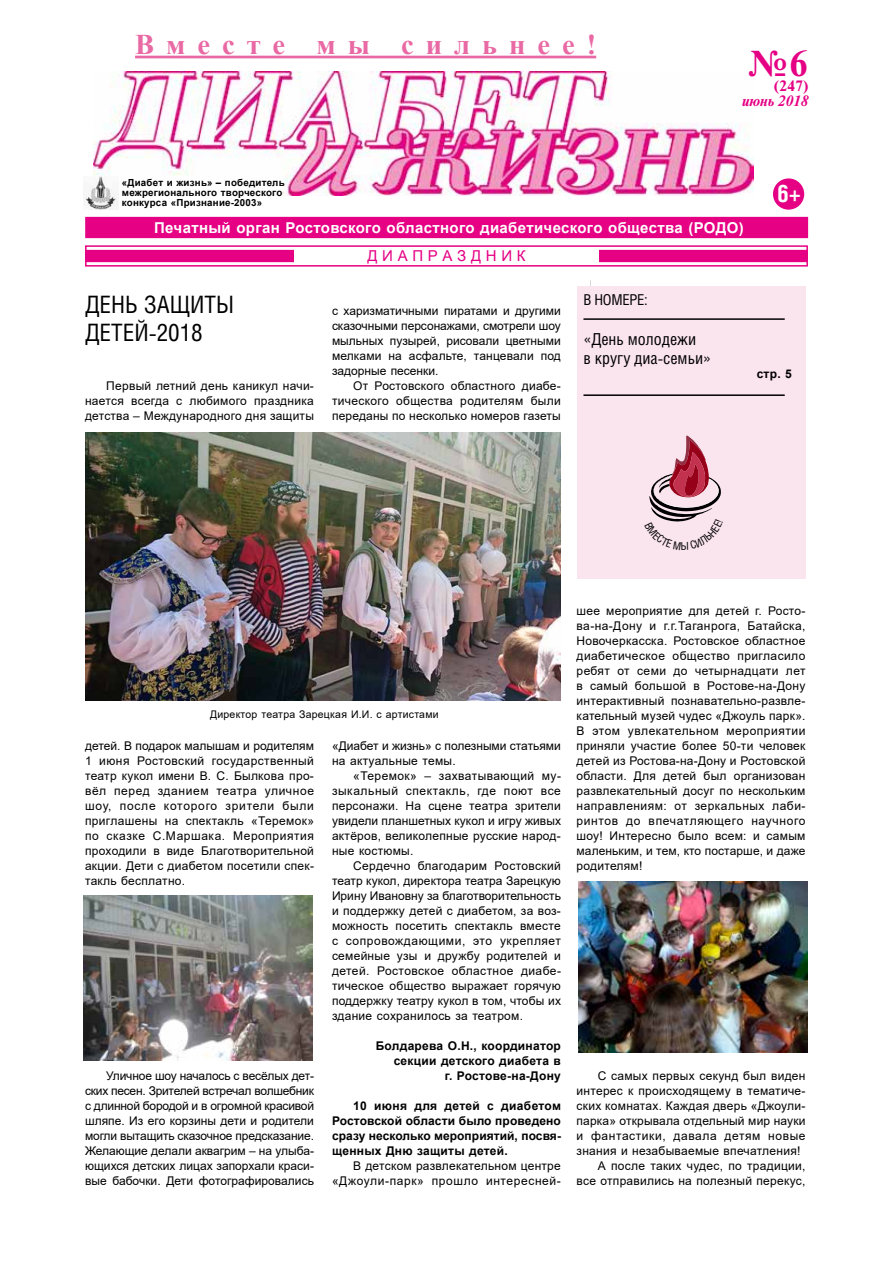
<style>
.page{position:relative;width:893px;height:1263px;background:#fff}
.page>*{position:absolute;margin:0;border:0;box-sizing:border-box;transform-origin:0 0}
.t1{font:700 36px "Newton C";color:#e50084}
.t2{font:700 28.5px "Times New Roman";letter-spacing:.42em;color:#e969a4}
.t3{font:24px/28.8px "Helios Cond C";color:#000}
.t4{font:700 24px "Helios Cond C";color:#fff}
.t5{font:16.5px/19px "Helios Cond C";color:#000}
.t6{font:700 15px "Arial";letter-spacing:.02em;color:#fff}
.t7{font:15px "Arial";color:#e50084}
.t8{font:italic 700 15px "Newton C";color:#e50084}
.t9{font:15px "Helios Cond C";letter-spacing:-.02em;color:#000}
.t10{font:700 15px "Newton C";color:#e50084}
.t11{font:12px/15px "Arial";letter-spacing:.02em;color:#000;text-align:justify}
.t12{font:700 12px/15px "Arial";letter-spacing:.02em;color:#000;text-align:right}
.t13{font:12px/15px "Arial";color:#000}
.t14{font:12px "Arial";letter-spacing:.05em;color:#000}
.t15{font:10.5px "Arial";letter-spacing:.02em;color:#000}
.t16{font:700 9.75px/9.8px "Arial";letter-spacing:.02em;color:#000}
</style>
<div class="page">
<img style="left:93px;top:71px;width:661px;height:125px">
<div style="left:85px;top:217px;width:723px;height:21px;background:#e50084"></div>
<img style="left:84px;top:177px;width:34px;height:33px">
<div style="left:85px;top:245px;width:723px;height:22px;border:2px solid #e50084"></div>
<div style="left:85px;top:250px;width:723px;height:12px;background:#e50084"></div>
<div style="left:294px;top:248px;width:305px;height:16px;background:#fff"></div>
<hr style="left:135px;top:56px;width:461px;height:2px;background:#e969a4">
<div style="left:773px;top:178px;width:31px;height:32px;background:#e50084;border-radius:50%"></div>
<div style="left:577px;top:287px;width:228px;height:292px;background:#fae4ee"></div>
<hr style="left:583px;top:318px;width:202px;height:2px;background:#000">
<hr style="left:583px;top:394px;width:202px;height:2px;background:#000">
<img style="left:85px;top:433px;width:476px;height:267px">
<img style="left:84px;top:895px;width:229px;height:165px">
<img style="left:579px;top:881px;width:229px;height:171px">
<svg style="left:649px;top:435px;width:72px;height:87px"></svg>
<h2 class="t2" style="left:135px;top:24px;width:463px">Вместе мы сильнее!</h2>
<p class="t16" style="left:122px;top:178px;width:164px">«Диабет и жизнь» – победитель межрегионального творческого конкурса «Признание-2003»</p>
<h1 class="t1" style="left:748px;top:44px;width:61px">№6</h1>
<p class="t10" style="left:773px;top:78px;width:36px">(247)</p>
<p class="t8" style="left:742px;top:93px;width:67px">июнь 2018</p>
<h3 class="t4" style="left:777px;top:179px;width:25px">6+</h3>
<p class="t6" style="left:154px;top:217px;width:591px">Печатный орган Ростовского областного диабетического общества (РОДО)</p>
<h3 class="t3" style="left:85px;top:289px;width:150px">ДЕНЬ ЗАЩИТЫ<br>ДЕТЕЙ-2018</h3>
<p class="t11" style="left:85px;top:378px;width:230px;text-indent:21px">Первый летний день каникул начи&shy;нается всегда с любимого праздника детства – Международного дня защиты</p>
<p class="t7" style="left:367px;top:245px;width:160px">Д И А П Р А З Д Н И К</p>
<p class="t11" style="left:332px;top:303px;width:230px">с харизматичными пиратами и другими сказочными персонажами, смотрели шоу мыльных пузырей, рисовали цветными мелками на асфальте, танцевали под задорные песенки.</p>
<p class="t11" style="left:332px;top:378px;width:230px;text-indent:21px">От Ростовского областного диабе&shy;тического общества родителям были переданы по несколько номеров газеты</p>
<p class="t9" style="left:583px;top:290px;width:66px">В НОМЕРЕ:</p>
<h3 class="t5" style="left:583px;top:329px;width:129px">«День молодежи<br>в кругу диа-семьи»</h3>
<p class="t12" style="left:757px;top:367px;width:37px">стр. 5</p>
<p class="t15" style="left:210px;top:707px;width:230px">Директор театра Зарецкая И.И. с артистами</p>
<p class="t11" style="left:85px;top:738px;width:230px">детей. В подарок малышам и родителям 1 июня Ростовский государственный театр кукол имени В. С. Былкова про&shy;вёл перед зданием театра уличное шоу, после которого зрители были приглашены на спектакль «Теремок» по сказке С.Маршака. Мероприятия проходили в виде Благотворительной акции. Дети с диабетом посетили спек&shy;такль бесплатно.</p>
<p class="t11" style="left:85px;top:1068px;width:231px;text-indent:21px">Уличное шоу началось с весёлых дет&shy;ских песен. Зрителей встречал волшебник с длинной бородой и в огромной красивой шляпе. Из его корзины дети и родители могли вытащить сказочное предсказание.<br>Желающие делали аквагрим – на улыба&shy;ющихся детских лицах запорхали краси&shy;вые бабочки. Дети фотографировались</p>
<p class="t13" style="left:332px;top:738px;width:230px">«Диабет и жизнь» с полезными статьями на актуальные темы.</p>
<p class="t11" style="left:332px;top:768px;width:230px;text-indent:21px">«Теремок» – захватывающий му&shy;зыкальный спектакль, где поют все персонажи. На сцене театра зрители увидели планшетных кукол и игру живых актёров, великолепные русские народ&shy;ные костюмы.</p>
<p class="t11" style="left:332px;top:858px;width:230px;text-indent:21px">Сердечно благодарим Ростовский театр кукол, директора театра Зарецкую Ирину Ивановну за благотворительность и поддержку детей с диабетом, за воз&shy;можность посетить спектакль вместе с сопровождающими, это укрепляет семейные узы и дружбу родителей и детей. Ростовское областное диабе&shy;тическое общество выражает горячую поддержку театру кукол в том, чтобы их здание сохранилось за театром.</p>
<p class="t12" style="left:376px;top:1038px;width:187px">Болдарева О.Н., координатор секции детского диабета в<br>г. Ростове-на-Дону</p>
<p class="t12" style="left:332px;top:1098px;width:230px;text-align:justify;text-indent:21px">10 июня для детей с диабетом Ростовской области было проведено сразу несколько мероприятий, посвя&shy;щенных Дню защиты детей.</p>
<p class="t11" style="left:332px;top:1158px;width:230px;text-align:right">В детском развлекательном центре «Джоули-парк» прошло интересней-</p>
<p class="t11" style="left:577px;top:603px;width:230px">шее мероприятие для детей г. Росто&shy;ва-на-Дону и г.г.Таганрога, Батайска, Новочеркасска. Ростовское областное диабетическое общество пригласило ребят от семи до четырнадцати лет в самый большой в Ростове-на-Дону интерактивный познавательно-развле&shy;кательный музей чудес «Джоуль парк».<br>В этом увлекательном мероприятии приняли участие более 50-ти человек детей из Ростова-на-Дону и Ростовской области. Для детей был организован развлекательный досуг по нескольким направлениям: от зеркальных лаби&shy;ринтов до впечатляющего научного шоу! Интересно было всем: и самым маленьким, и тем, кто постарше, и даже родителям!</p>
<p class="t11" style="left:598px;top:1068px;width:209px">С самых первых секунд был виден</p>
<p class="t11" style="left:577px;top:1083px;width:230px">интерес к происходящему в тематиче-</p>
<p class="t11" style="left:577px;top:1098px;width:230px">ских комнатах. Каждая дверь «Джоули-</p>
<p class="t11" style="left:577px;top:1113px;width:230px">парка» открывала отдельный мир науки</p>
<p class="t14" style="left:577px;top:1127px;width:230px">и фантастики, давала детям новые</p>
<p class="t11" style="left:577px;top:1143px;width:225px">знания и незабываемые впечатления!</p>
<p class="t11" style="left:598px;top:1158px;width:209px">А после таких чудес, по традиции,</p>
<p class="t11" style="left:577px;top:1173px;width:230px">все отправились на полезный перекус,</p>
</div>
